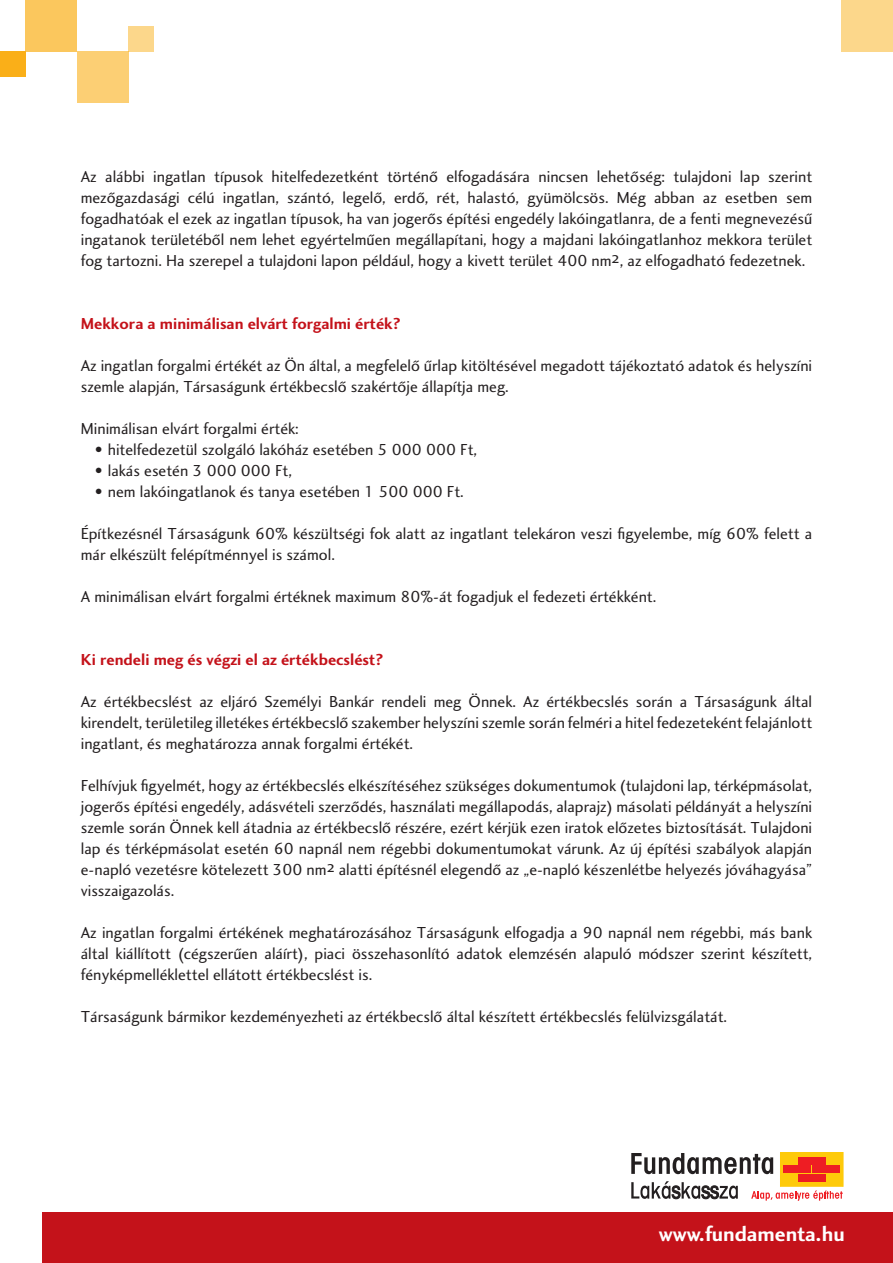
<style>
.page{position:relative;width:893px;height:1263px;background:#fff}
.page>*{position:absolute;margin:0;border:0;box-sizing:border-box;transform-origin:0 0}
.t1{font:700 21.6px "Charlotte Sans Mad";color:#fff}
.t2{font:16.5px/21px "Charlotte Sans Book Plain H";color:#231f20;text-align:justify}
.t3{font:16.5px "Charlotte Sans Bold Plain H";color:#c4121a}
</style>
<div class="page">
<div style="left:43px;top:1213px;width:850px;height:50px;background:#c4121a"></div>
<svg style="left:631px;top:1181px;width:107px;height:18px"></svg>
<div style="left:780px;top:1152px;width:63px;height:34px;background:#feca0a"></div>
<div style="left:780px;top:1152px;width:63px;height:35px;border:1px solid #feca0a"></div>
<div style="left:798px;top:1174px;width:28px;height:8px;background:#ee1d23"></div>
<div style="left:784px;top:1165px;width:27px;height:8px;background:#ee1d23"></div>
<div style="left:798px;top:1157px;width:28px;height:7px;background:#ee1d23"></div>
<div style="left:812px;top:1165px;width:28px;height:8px;background:#ee1d23"></div>
<svg style="left:631px;top:1153px;width:142px;height:21px"></svg>
<svg style="left:751px;top:1190px;width:92px;height:11px"></svg>
<div style="left:842px;top:0;width:51px;height:51px;background:#fcd78b"></div>
<div style="left:0;top:51px;width:26px;height:25px;background:#faaf18"></div>
<div style="left:128px;top:26px;width:26px;height:25px;background:#fcd78b"></div>
<div style="left:26px;top:0;width:51px;height:51px;background:#fbc75d"></div>
<div style="left:77px;top:51px;width:51px;height:52px;background:#fccf74"></div>
<p class="t2" style="left:81px;top:167px;width:733px">Az alábbi ingatlan típusok hitelfedezetként történô elfogadására nincsen lehetôség: tulajdoni lap szerint mezôgazdasági célú ingatlan, szántó, legelô, erdô, rét, halastó, gyümölcsös. Még abban az esetben sem fogadhatóak el ezek az ingatlan típusok, ha van jogerôs építési engedély lakóingatlanra, de a fenti megnevezésû ingatanok területébôl nem lehet egyértelmûen megállapítani, hogy a majdani lakóingatlanhoz mekkora terület fog tartozni. Ha szerepel a tulajdoni lapon például, hogy a kivett terület 400 nm≤, az elfogadható fedezetnek.</p>
<p class="t3" style="left:81px;top:314px;width:321px">Mekkora a minimálisan elvárt forgalmi érték?</p>
<p class="t2" style="left:81px;top:356px;width:733px">Az ingatlan forgalmi értékét az Ön által, a megfelelô ûrlap kitöltésével megadott tájékoztató adatok és helyszíni szemle alapján, Társaságunk értékbecslô szakértôje állapítja meg.</p>
<p class="t2" style="left:81px;top:419px;width:220px">Minimálisan elvárt forgalmi érték:</p>
<p class="t2" style="left:95px;top:440px;width:384px">• hitelfedezetül szolgáló lakóház esetében 5 000 000 Ft,</p>
<p class="t2" style="left:95px;top:461px;width:198px">• lakás esetén 3 000 000 Ft,</p>
<p class="t2" style="left:95px;top:482px;width:370px">• nem lakóingatlanok és tanya esetében 1 500 000 Ft.</p>
<p class="t2" style="left:81px;top:524px;width:733px">Építkezésnél Társaságunk 60% készültségi fok alatt az ingatlant telekáron veszi figyelembe, míg 60% felett a már elkészült felépítménnyel is számol.</p>
<p class="t2" style="left:81px;top:587px;width:577px">A minimálisan elvárt forgalmi értéknek maximum 80%-át fogadjuk el fedezeti értékként.</p>
<p class="t3" style="left:81px;top:650px;width:304px">Ki rendeli meg és végzi el az értékbecslést?</p>
<p class="t2" style="left:81px;top:692px;width:733px">Az értékbecslést az eljáró Személyi Bankár rendeli meg Önnek. Az értékbecslés során a Társaságunk által kirendelt, területileg illetékes értékbecslô szakember helyszíni szemle során felméri a hitel fedezeteként felajánlott ingatlant, és meghatározza annak forgalmi értékét.</p>
<p class="t2" style="left:81px;top:776px;width:733px">Felhívjuk figyelmét, hogy az értékbecslés elkészítéséhez szükséges dokumentumok (tulajdoni lap, térképmásolat, jogerôs építési engedély, adásvételi szerzôdés, használati megállapodás, alaprajz) másolati példányát a helyszíni szemle során Önnek kell átadnia az értékbecslô részére, ezért kérjük ezen iratok elôzetes biztosítását. Tulajdoni lap és térképmásolat esetén 60 napnál nem régebbi dokumentumokat várunk. Az új építési szabályok alapján e-napló vezetésre kötelezett 300 nm≤ alatti építésnél elegendô az „e-napló készenlétbe helyezés jóváhagyása” visszaigazolás.</p>
<p class="t2" style="left:81px;top:923px;width:733px">Az ingatlan forgalmi értékének meghatározásához Társaságunk elfogadja a 90 napnál nem régebbi, más bank által kiállított (cégszerûen aláírt), piaci összehasonlító adatok elemzésén alapuló módszer szerint készített, fényképmelléklettel ellátott értékbecslést is.</p>
<p class="t2" style="left:81px;top:1007px;width:648px">Társaságunk bármikor kezdeményezheti az értékbecslô által készített értékbecslés felülvizsgálatát.</p>
<p class="t1" style="left:659px;top:1221px;width:187px">www.fundamenta.hu</p>
</div>
